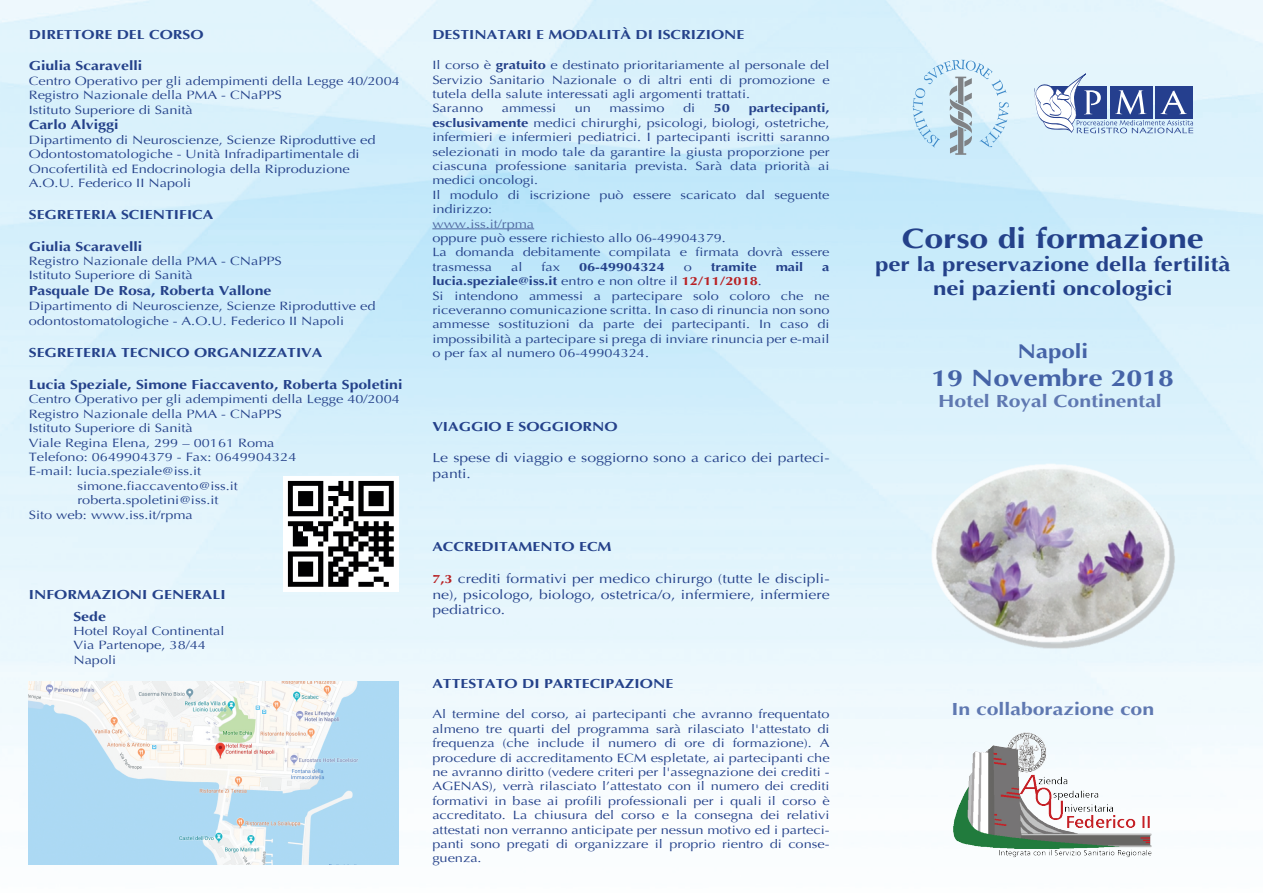
<style>
.page{position:relative;width:1263px;height:893px;background:#fff}
.page>*{position:absolute;margin:0;border:0;box-sizing:border-box;transform-origin:0 0}
.t1{font:700 27.9px "Optima";color:#24418a;scale:1.21 1}
.t2{font:700 23.55px "Optima";color:#4563a7;scale:1.21 1}
.t3{font:700 19.8px/23.9px "Optima";color:#24418a;text-align:center;scale:1.21 1}
.t4{font:700 19.8px "Optima";color:#4563a7;scale:1.21 1}
.t5{font:700 17.55px "Optima";color:#5f78b1;scale:1.21 1}
.t6{font:700 13.05px/21.6px "Optima";color:#24418a;scale:1.21 1}
.t7{font:13.05px/15.6px "Optima";color:#24418a;scale:1.21 1}
.t8{font:12px/14.4px "Optima";color:#24418a;scale:1.21 1}
.t9{font:700 12px "Optima";color:#24418a;scale:1.21 1}
.t10{font:12px "Optima";color:#5069a1;scale:1.21 1}
.s1{font-weight:700}
.s2{font-weight:700;color:#b82124}
.s3{font-weight:700;font-size:12px;color:#b82124}
</style>
<div class="page">
<hr style="left:432px;top:229px;width:102px;height:1px;background:#5069a1">
<svg style="left:1034px;top:73px;width:159px;height:60px;background:#99accf"></svg>
<svg style="left:912px;top:60px;width:97px;height:95px;background:#c7e0ed"></svg>
<img style="left:28px;top:681px;width:371px;height:183px">
<img style="left:929px;top:461px;width:248px;height:190px">
<img style="left:951px;top:730px;width:204px;height:129px">
<img style="left:287px;top:480px;width:107px;height:107px">
<p class="t6" style="left:29px;top:24px;width:146px">DIRETTORE DEL CORSO</p>
<p class="t6" style="left:29px;top:56px;width:95px">Giulia Scaravelli</p>
<p class="t8" style="left:29px;top:74px;width:308px">Centro Operativo per gli adempimenti della Legge 40/2004<br>Registro Nazionale della PMA - CNaPPS<br>Istituto Superiore di Sanità</p>
<p class="t6" style="left:29px;top:114px;width:76px">Carlo Alviggi</p>
<p class="t8" style="left:29px;top:133px;width:288px">Dipartimento di Neuroscienze, Scienze Riproduttive ed Odontostomatologiche - Unità Infradipartimentale di Oncofertilità ed Endocrinologia della Riproduzione A.O.U. Federico II Napoli</p>
<p class="t6" style="left:29px;top:204px;width:154px">SEGRETERIA SCIENTIFICA</p>
<p class="t6" style="left:29px;top:236px;width:95px">Giulia Scaravelli</p>
<p class="t8" style="left:29px;top:254px;width:211px">Registro Nazionale della PMA - CNaPPS<br>Istituto Superiore di Sanità</p>
<p class="t6" style="left:29px;top:280px;width:202px">Pasquale De Rosa, Roberta Vallone</p>
<p class="t8" style="left:29px;top:298px;width:288px;line-height:15.6px">Dipartimento di Neuroscienze, Scienze Riproduttive ed odontostomatologiche - A.O.U. Federico II Napoli</p>
<p class="t6" style="left:29px;top:342px;width:244px">SEGRETERIA TECNICO ORGANIZZATIVA</p>
<p class="t6" style="left:29px;top:374px;width:310px">Lucia Speziale, Simone Fiaccavento, Roberta Spoletini</p>
<p class="t8" style="left:29px;top:392px;width:308px">Centro Operativo per gli adempimenti della Legge 40/2004</p>
<p class="t8" style="left:29px;top:407px;width:211px">Registro Nazionale della PMA - CNaPPS</p>
<p class="t8" style="left:29px;top:421px;width:137px">Istituto Superiore di Sanità</p>
<p class="t8" style="left:29px;top:435px;width:205px">Viale Regina Elena, 299 – 00161 Roma</p>
<p class="t8" style="left:29px;top:450px;width:223px">Telefono: 0649904379 - Fax: 0649904324</p>
<p class="t8" style="left:29px;top:464px;width:144px">E-mail: lucia.speziale@iss.it</p>
<p class="t8" style="left:77px;top:479px;width:134px">simone.fiaccavento@iss.it</p>
<p class="t8" style="left:77px;top:493px;width:118px">roberta.spoletini@iss.it</p>
<p class="t8" style="left:29px;top:507px;width:137px">Sito web: www.iss.it/rpma</p>
<p class="t6" style="left:73px;top:584px;width:127px;text-indent:-45px">INFORMAZIONI GENERALI<br>Sede</p>
<p class="t8" style="left:73px;top:624px;width:126px">Hotel Royal Continental<br>Via Partenope, 38/44<br>Napoli</p>
<p class="t6" style="left:432px;top:24px;width:259px">DESTINATARI E MODALITÀ DI ISCRIZIONE</p>
<p class="t8" style="left:432px;top:58px;width:330px">Il corso è <span class="s1">gratuito</span> e destinato prioritariamente al personale del Servizio Sanitario Nazionale o di altri enti di promozione e tutela della salute interessati agli argomenti trattati.<br>Saranno</p>
<p class="t8" style="left:502px;top:101px;width:46px">ammessi</p>
<p class="t8" style="left:575px;top:101px;width:15px">un</p>
<p class="t8" style="left:609px;top:101px;width:47px">massimo</p>
<p class="t8" style="left:683px;top:101px;width:12px">di</p>
<p class="t9" style="left:714px;top:102px;width:15px">50</p>
<p class="t8" style="left:432px;top:101px;width:330px;text-indent:316px"><span class="s1">partecipanti, esclusivamente</span> medici chirurghi, psicologi, biologi, ostetriche, infermieri e infermieri pediatrici. I partecipanti iscritti saranno selezionati in modo tale da garantire la giusta proporzione per ciascuna professione sanitaria prevista. Sarà data priorità ai medici oncologi.<br>Il modulo di iscrizione può essere scaricato dal seguente indirizzo:</p>
<p class="t10" style="left:432px;top:217px;width:86px">www.iss.it/rpma</p>
<p class="t8" style="left:432px;top:231px;width:330px">oppure può essere richiesto allo 06-49904379.<br>La domanda debitamente compilata e firmata dovrà essere trasmessa</p>
<p class="t8" style="left:511px;top:260px;width:11px">al</p>
<p class="t8" style="left:541px;top:260px;width:17px">fax</p>
<p class="t9" style="left:579px;top:260px;width:72px">06-49904324</p>
<p class="t8" style="left:684px;top:260px;width:8px">o</p>
<p class="t9" style="left:711px;top:260px;width:40px">tramite</p>
<p class="t9" style="left:776px;top:260px;width:24px">mail</p>
<p class="t9" style="left:822px;top:260px;width:8px">a</p>
<p class="t8" style="left:432px;top:274px;width:330px"><span class="s1">lucia.speziale@iss.it</span> entro e non oltre il <span class="s2">12/11/2018</span>.<br>Si intendono ammessi a partecipare solo coloro che ne riceveranno comunicazione scritta. In caso di rinuncia non sono ammesse sostituzioni da parte dei partecipanti. In caso di impossibilità a partecipare si prega di inviare rinuncia per e-mail o per fax al numero 06-49904324.</p>
<p class="t6" style="left:432px;top:416px;width:155px">VIAGGIO E SOGGIORNO</p>
<p class="t7" style="left:432px;top:450px;width:330px">Le spese di viaggio e soggiorno sono a carico dei parteci&shy;panti.</p>
<p class="t6" style="left:432px;top:536px;width:150px">ACCREDITAMENTO ECM</p>
<p class="t7" style="left:432px;top:571px;width:330px;text-align:justify"><span class="s3">7,3</span> crediti formativi per medico chirurgo (tutte le discipli&shy;ne), psicologo, biologo, ostetrica/o, infermiere, infermiere pediatrico.</p>
<p class="t6" style="left:432px;top:673px;width:201px">ATTESTATO DI PARTECIPAZIONE</p>
<p class="t8" style="left:432px;top:707px;width:330px;text-align:justify">Al termine del corso, ai partecipanti che avranno frequentato almeno tre quarti del programma sarà rilasciato l'attestato di frequenza (che include il numero di ore di formazione). A procedure di accreditamento ECM espletate, ai partecipanti che ne avranno diritto (vedere criteri per l'assegnazione dei crediti - AGENAS), verrà rilasciato l’attestato con il numero dei crediti formativi in base ai profili professionali per i quali il corso è accreditato. La chiusura del corso e la consegna dei relativi attestati non verranno anticipate per nessun motivo ed i parteci&shy;panti sono pregati di organizzare il proprio rientro di conse&shy;guenza.</p>
<h1 class="t1" style="left:902px;top:222px;width:251px">Corso di formazione</h1>
<h3 class="t3" style="left:875px;top:253px;width:295px">per la preservazione della fertilità nei pazienti oncologici</h3>
<h3 class="t4" style="left:1017px;top:340px;width:60px">Napoli</h3>
<h2 class="t2" style="left:932px;top:365px;width:202px">19 Novembre 2018</h2>
<h3 class="t5" style="left:938px;top:391px;width:186px">Hotel Royal Continental</h3>
<h3 class="t5" style="left:951px;top:699px;width:169px">In collaborazione con</h3>
</div>
